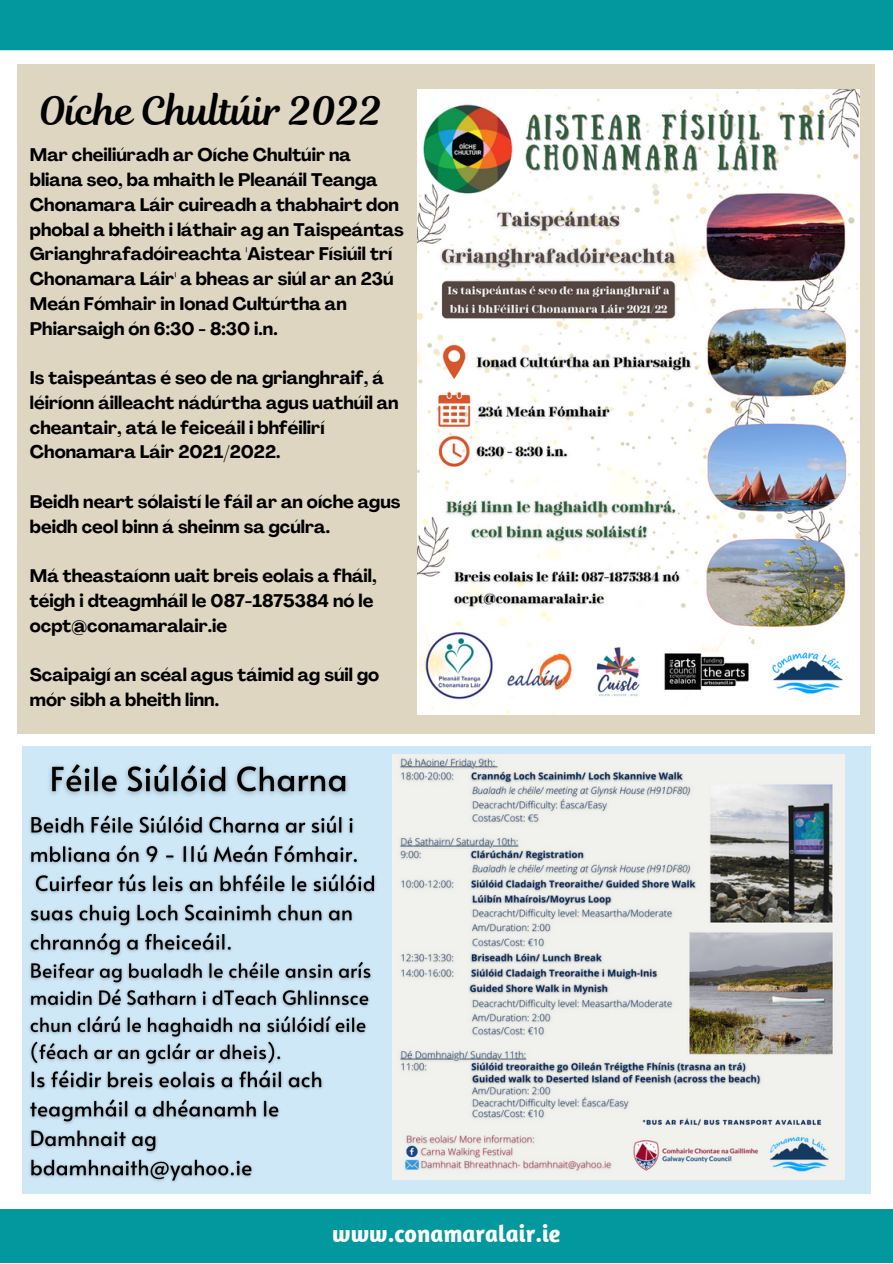
<style>
.page{position:relative;width:893px;height:1264px;background:#fff}
.page>*{position:absolute;margin:0;border:0;box-sizing:border-box;transform-origin:0 0}
.t1{font:38.85px "RTL Romman Regular";color:#000}
.t2{font:700 24px "Amaranth";color:#fff}
.t3{font:700 18px/24.8px "Agrandir";color:#000}
</style>
<div class="page">
<div style="left:0;top:1208px;width:892px;height:54px;background:#03989e"></div>
<div style="left:0;top:0;width:892px;height:50px;background:#03989e"></div>
<div style="left:17px;top:64px;width:857px;height:669px;background:#ded6c1"></div>
<img style="left:418px;top:89px;width:441px;height:625px">
<div style="left:22px;top:746px;width:848px;height:448px;background:#cee8f8"></div>
<img style="left:392px;top:754px;width:452px;height:425px">
<img style="left:49px;top:764px;width:299px;height:32px">
<img style="left:29px;top:815px;width:347px;height:367px">
<h1 class="t1" style="left:39px;top:84px;width:344px">Oíche Chultúir 2022</h1>
<p class="t3" style="left:30px;top:145px;width:375px">Mar cheiliúradh ar Oíche Chultúir na bliana seo, ba mhaith le Pleanáil Teanga Chonamara Láir cuireadh a thabhairt don phobal a bheith i láthair ag an Taispeántas Grianghrafadóireachta 'Aistear Físiúil trí Chonamara Láir' a bheas ar siúl ar an 23ú Meán Fómhair in Ionad Cultúrtha an Phiarsaigh ón 6:30 - 8:30 i.n.</p>
<p class="t3" style="left:30px;top:367px;width:370px">Is taispeántas é seo de na grianghraif, á léiríonn áilleacht nádúrtha agus uathúil an cheantair, atá le feiceáil i bhféilirí Chonamara Láir 2021/2022.</p>
<p class="t3" style="left:30px;top:491px;width:372px">Beidh neart sólaistí le fáil ar an oíche agus beidh ceol binn á sheinm sa gcúlra.</p>
<p class="t3" style="left:30px;top:565px;width:348px">Má theastaíonn uait breis eolais a fháil, téigh i dteagmháil le 087-1875384 nó le ocpt@conamaralair.ie</p>
<p class="t3" style="left:30px;top:664px;width:351px">Scaipaigí an scéal agus táimid ag súil go mór sibh a bheith linn.</p>
<h2 class="t2" style="left:332px;top:1218px;width:230px">www.conamaralair.ie</h2>
</div>
